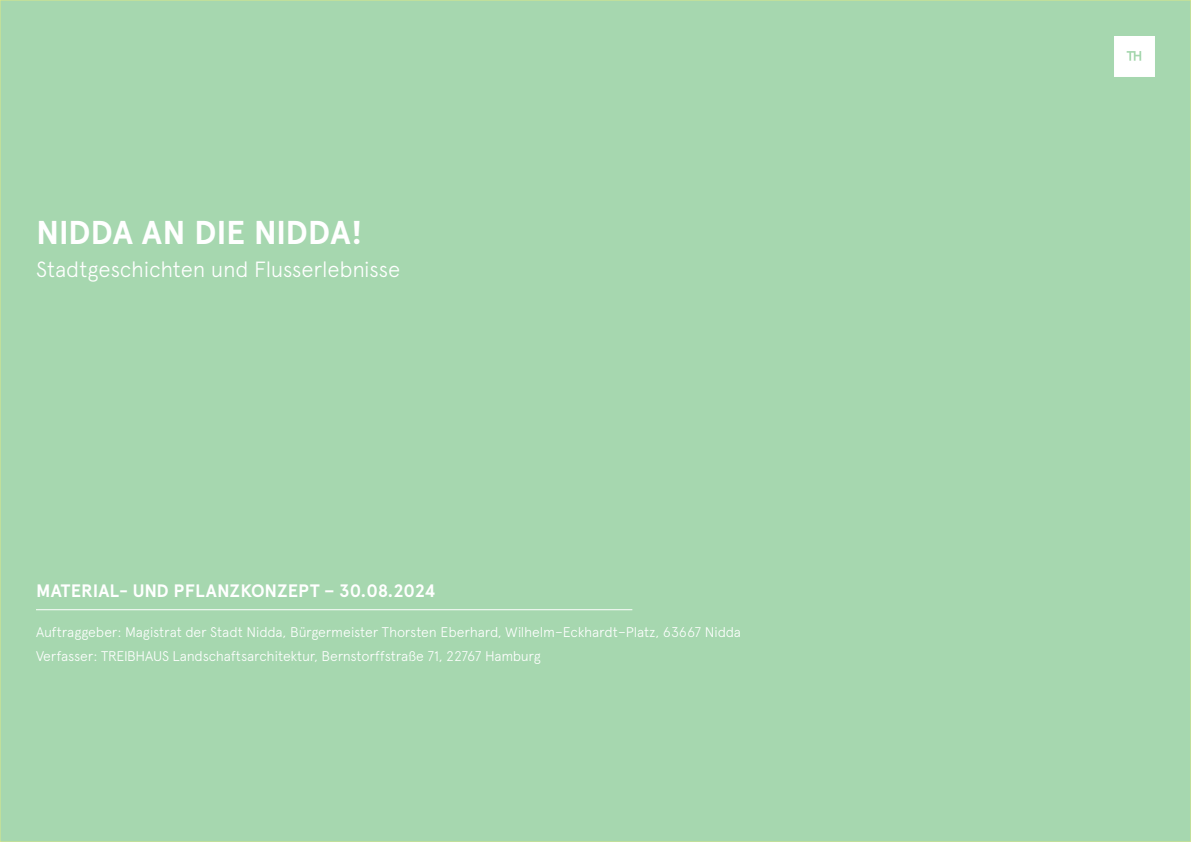
<style>
.page{position:relative;width:1191px;height:842px;background:#fff}
.page>*{position:absolute;margin:0;border:0;box-sizing:border-box;transform-origin:0 0}
.t1{font:700 33px "Apercu";letter-spacing:-.005em;color:#fff}
.t2{font:300 22px "Apercu";letter-spacing:-.015em;color:#fff}
.t3{font:700 18px "Apercu";color:#fff}
.t4{font:300 14px "Apercu";letter-spacing:-.015em;color:#fff}
</style>
<div class="page">
<div style="left:0;top:0;width:1191px;height:842px;background:#a6d7af;border:1px solid #d3e271"></div>
<div style="left:1114px;top:36px;width:41px;height:41px;background:#fff"></div>
<hr style="left:36px;top:609px;width:596px;height:1px;background:#fff">
<p class="t1" style="left:36px;top:213px;width:328px">NIDDA AN DIE NIDDA!</p>
<p class="t2" style="left:36px;top:256px;width:366px">Stadtgeschichten und Flusserlebnisse</p>
<p class="t3" style="left:36px;top:579px;width:401px">MATERIAL- UND PFLANZKONZEPT – 30.08.2024</p>
<p class="t4" style="left:36px;top:624px;width:706px">Auftraggeber: Magistrat der Stadt Nidda, Bürgermeister Thorsten Eberhard, Wilhelm–Eckhardt–Platz, 63667 Nidda</p>
<p class="t4" style="left:36px;top:648px;width:506px">Verfasser: TREIBHAUS Landschaftsarchitektur, Bernstorffstraße 71, 22767 Hamburg</p>
</div>
